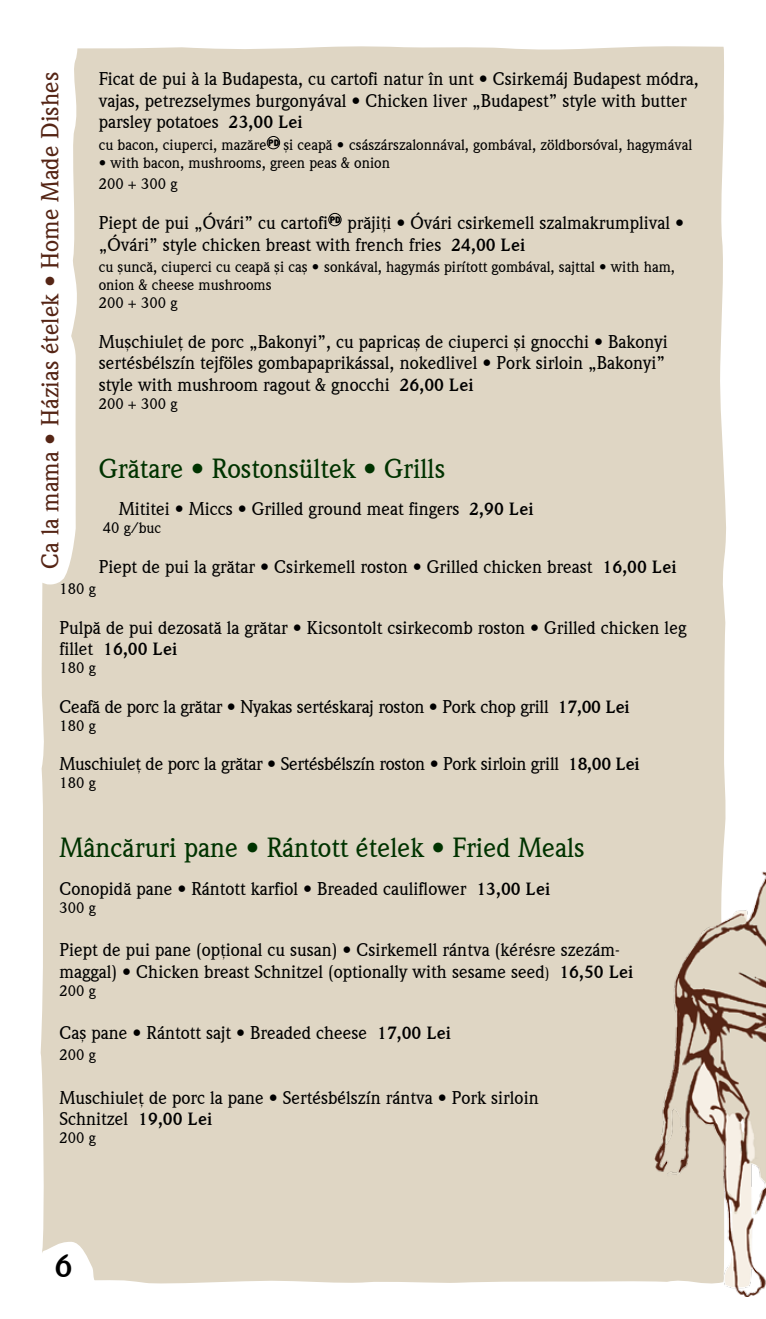
<style>
.page{position:relative;width:766px;height:1319px;background:#fff}
.page>*{position:absolute;margin:0;border:0;box-sizing:border-box;transform-origin:0 0}
.t1{font:33px "Weidemann CE Bold";color:#000}
.t2{font:27px "Weidemann CE Medium";color:#030}
.t3{font:24px "Weidemann CE Medium";color:#552515}
.t4{font:18px/21.6px "Weidemann CE Medium";color:#000}
.t5{font:18px "Weidemann CE Bold";color:#000}
.t6{font:15px/18px "Weidemann CE Medium";color:#000}
.t7{font:900 9px "Daxline CELF";color:#000}
.s1{font-family:"Weidemann CE Bold"}
.s2{font-family:"Weidemann CE Medium"}
.s3{font-size:15px}
</style>
<div class="page">
<div style="left:40px;top:46px;width:686px;height:1238px;background:#dfd6c4"></div>
<svg style="left:40px;top:1241px;width:56px;height:43px"></svg>
<img style="left:654px;top:814px;width:111px;height:482px">
<svg style="left:40px;top:46px;width:42px;height:541px"></svg>
<div style="left:267px;top:136px;width:13px;height:13px;border:1px solid #000;border-radius:50%"></div>
<div style="left:328px;top:213px;width:13px;height:13px;border:1px solid #000;border-radius:50%"></div>
<h3 class="t3" style="left:36px;top:568px;width:498px;rotate:-90deg">Ca la mama • Házias ételek • Home Made Dishes</h3>
<p class="t4" style="left:99px;top:68px;width:601px">Ficat de pui à la Budapesta, cu cartofi natur în unt • Csirkemáj Budapest módra, vajas, petrezselymes burgonyával • Chicken liver „Budapest” style with butter parsley potatoes <span class="s1">23,00 Lei</span></p>
<p class="t6" style="left:99px;top:135px;width:595px">cu bacon, ciuperci, mazăre şi ceapă • császárszalonnával, gombával, zöldborsóval, hagymával</p>
<p class="t6" style="left:99px;top:152px;width:293px;line-height:21.6px">• with bacon, mushrooms, green peas &amp; onion<br>200 + 300 g</p>
<p class="t4" style="left:99px;top:212px;width:586px">Piept de pui „Óvári” cu cartofi prăjiţi • Óvári csirkemell szalmakrumplival • „Óvári” style chicken breast with french fries <span class="s1">24,00 Lei</span></p>
<p class="t6" style="left:99px;top:258px;width:577px">cu şuncă, ciuperci cu ceapă şi caş • sonkával, hagymás pirított gombával, sajttal • with ham, onion &amp; cheese mushrooms<br>200 + 300 g</p>
<p class="t4" style="left:99px;top:331px;width:570px">Muşchiuleţ de porc „Bakonyi”, cu papricaş de ciuperci şi gnocchi • Bakonyi sertésbélszín tejföles gombapaprikással, nokedlivel • Pork sirloin „Bakonyi” style with mushroom ragout &amp; gnocchi <span class="s1">26,00 Lei</span></p>
<p class="t6" style="left:99px;top:395px;width:80px">200 + 300 g</p>
<p class="t7" style="left:268px;top:137px;width:13px">PD</p>
<p class="t7" style="left:329px;top:214px;width:13px">PD</p>
<h2 class="t2" style="left:99px;top:452px;width:348px">Grătare • Rostonsültek • Grills</h2>
<p class="t4" style="left:119px;top:498px;width:416px">Mititei • Miccs • Grilled ground meat fingers <span class="s1">2,90 Lei</span></p>
<p class="t6" style="left:103px;top:519px;width:60px">40 g/buc</p>
<p class="t4" style="left:99px;top:556px;width:579px">Piept de pui la grătar • Csirkemell roston • Grilled chicken breast <span class="s1">16,00 Lei</span></p>
<p class="t6" style="left:60px;top:579px;width:38px">180 g</p>
<p class="t4" style="left:60px;top:616px;width:628px">Pulpă de pui dezosată la grătar • Kicsontolt csirkecomb roston • Grilled chicken leg</p>
<p class="t5" style="left:60px;top:634px;width:119px"><span class="s2">fillet</span> 16,00 Lei</p>
<p class="t6" style="left:60px;top:659px;width:38px">180 g</p>
<p class="t4" style="left:60px;top:695px;width:571px">Ceafă de porc la grătar • Nyakas sertéskaraj roston • Pork chop grill <span class="s1">17,00 Lei</span></p>
<p class="t6" style="left:60px;top:716px;width:38px">180 g</p>
<p class="t4" style="left:60px;top:753px;width:581px">Muschiuleţ de porc la grătar • Sertésbélszín roston • Pork sirloin grill <span class="s1">18,00 Lei</span></p>
<p class="t6" style="left:60px;top:774px;width:38px">180 g</p>
<h2 class="t2" style="left:60px;top:831px;width:526px">Mâncăruri pane • Rántott ételek • Fried Meals</h2>
<p class="t4" style="left:60px;top:877px;width:492px">Conopidă pane • Rántott karfiol • Breaded cauliflower <span class="s1">13,00 Lei</span></p>
<p class="t6" style="left:60px;top:898px;width:38px">300 g</p>
<p class="t4" style="left:60px;top:938px;width:575px">Piept de pui pane (opţional cu susan) • Csirkemell rántva (kérésre szezám&shy;maggal) • Chicken breast Schnitzel (optionally with sesame seed<span class="s3">)</span> <span class="s1">16,50 Lei</span></p>
<p class="t6" style="left:60px;top:981px;width:38px">200 g</p>
<p class="t4" style="left:60px;top:1021px;width:393px">Caş pane • Rántott sajt • Breaded cheese <span class="s1">17,00 Lei</span></p>
<p class="t6" style="left:60px;top:1046px;width:38px">200 g</p>
<p class="t4" style="left:60px;top:1086px;width:480px">Muschiuleţ de porc la pane • Sertésbélszín rántva • Pork sirloin<br>Schnitzel <span class="s1">19,00 Lei</span></p>
<p class="t6" style="left:60px;top:1128px;width:38px">200 g</p>
<h1 class="t1" style="left:54px;top:1238px;width:20px">6</h1>
</div>
